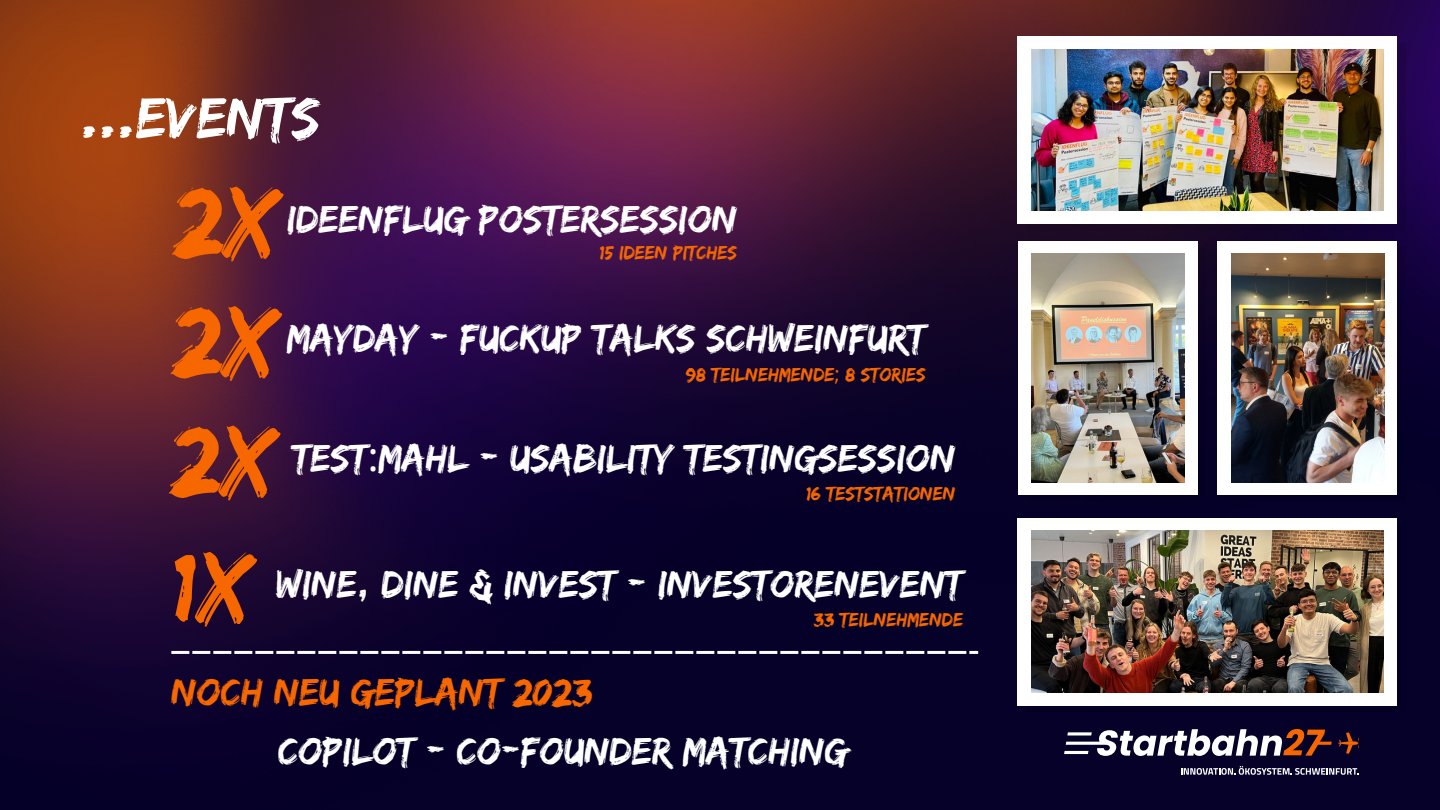
<style>
.page{position:relative;width:1440px;height:810px;background:#fff}
.page>*{position:absolute;margin:0;border:0;box-sizing:border-box;transform-origin:0 0}
.t1{font:100px "Edo";color:#f66700}
.t2{font:60px "Edo";color:#fff}
.t3{font:40px "Edo";color:#fff}
.t4{font:40px "Edo";color:#f66700}
.t5{font:20px "Edo";color:#f66700}
.s1{font-family:"Noto Sans"}
</style>
<div class="page">
<img style="left:0;top:0;width:1440px;height:810px">
<svg style="left:1064px;top:729px;width:268px;height:27px"></svg>
<svg style="left:1338px;top:732px;width:21px;height:22px"></svg>
<svg style="left:1181px;top:766px;width:178px;height:9px;background:#5e5c75"></svg>
<svg style="left:171px;top:651px;width:807px;height:3px"></svg>
<svg style="left:1026px;top:43px;width:379px;height:188px;background:#180532"></svg>
<div style="left:1026px;top:248px;width:179px;height:253px;background:linear-gradient(to bottom,#120523,#010024)"></div>
<div style="left:1226px;top:248px;width:179px;height:253px;background:linear-gradient(to bottom,#100035,#000021)"></div>
<div style="left:1018px;top:36px;width:379px;height:188px;background:#fff"></div>
<div style="left:1018px;top:241px;width:179px;height:254px;background:#fff"></div>
<div style="left:1218px;top:241px;width:179px;height:254px;background:#fff"></div>
<img style="left:1031px;top:253px;width:153px;height:230px">
<img style="left:1231px;top:253px;width:153px;height:230px">
<svg style="left:1026px;top:525px;width:379px;height:187px;background:#1a1738"></svg>
<div style="left:1018px;top:518px;width:379px;height:187px;background:#fff"></div>
<img style="left:1031px;top:531px;width:353px;height:161px">
<img style="left:1031px;top:50px;width:353px;height:161px">
<p class="t2" style="left:81px;top:83px;width:240px">...EVENTS</p>
<p class="t1" style="left:174px;top:162px;width:106px">2X</p>
<p class="t3" style="left:287px;top:196px;width:452px">IDEENFLUG POSTERSESSION</p>
<p class="t5" style="left:600px;top:241px;width:139px">15 IDEEN PITCHES</p>
<p class="t1" style="left:173px;top:282px;width:106px">2X</p>
<p class="t3" style="left:287px;top:315px;width:641px">MAYDAY - FUCKUP TALKS SCHWEINFURT</p>
<p class="t5" style="left:686px;top:363px;width:241px">98 TEILNEHMENDE<span class="s1">;</span> 8 STORIES</p>
<p class="t1" style="left:171px;top:401px;width:106px">2X</p>
<p class="t3" style="left:292px;top:435px;width:664px">TEST<span class="s1">:</span>MAHL - USABILITY TESTINGSESSION</p>
<p class="t5" style="left:806px;top:482px;width:150px">16 TESTSTATIONEN</p>
<p class="t1" style="left:173px;top:528px;width:81px">1X</p>
<p class="t3" style="left:276px;top:561px;width:689px">WINE, DINE &amp; INVEST - INVESTORENEVENT</p>
<p class="t5" style="left:813px;top:608px;width:151px">33 TEILNEHMENDE</p>
<p class="t4" style="left:171px;top:668px;width:423px">NOCH NEU GEPLANT 2023</p>
<p class="t3" style="left:278px;top:728px;width:572px">COPILOT - CO-FOUNDER MATCHING</p>
</div>
